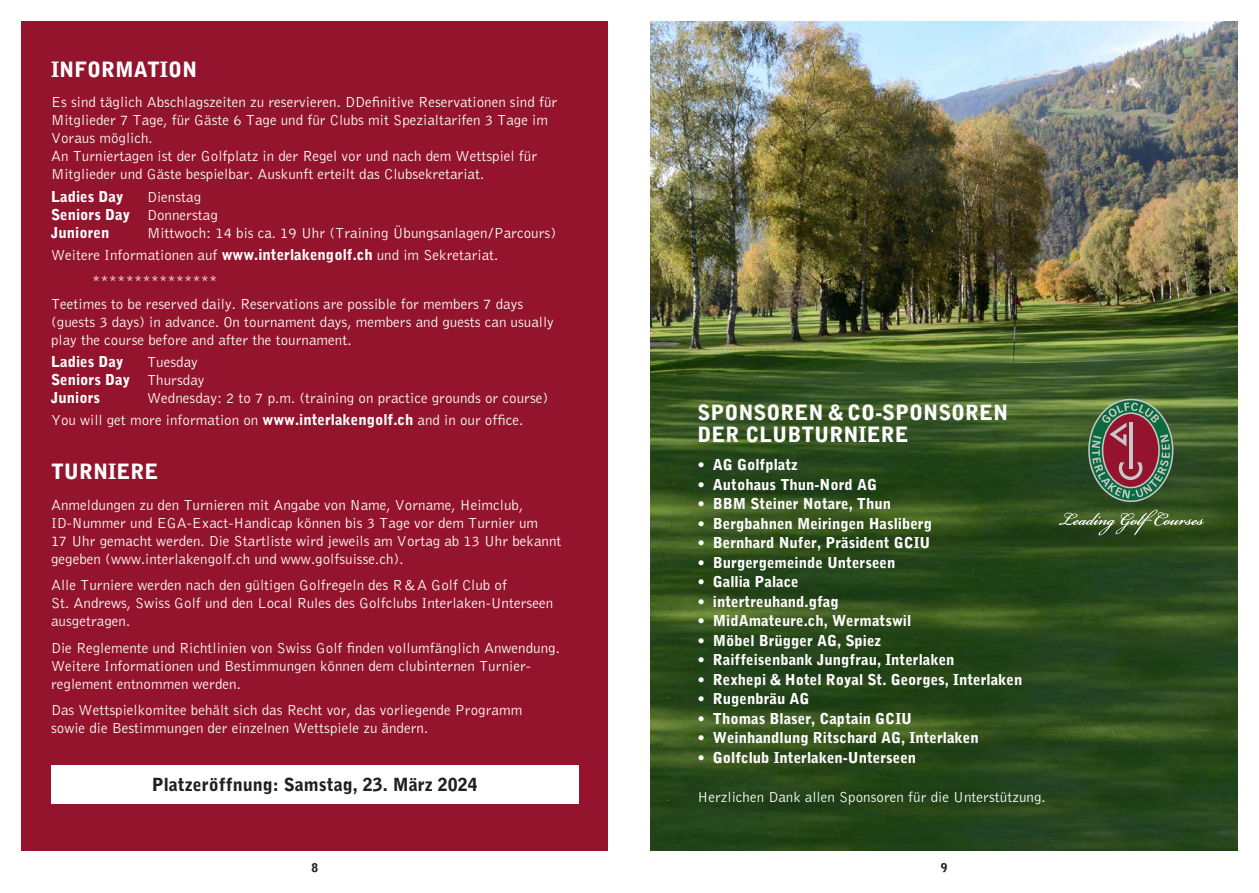
<style>
.page{position:relative;width:1259px;height:893px;background:#fff}
.page>*{position:absolute;margin:0;border:0;box-sizing:border-box;transform-origin:0 0}
.t1{font:900 21px/22.2px "Bell Gothic Std";color:#fff}
.t2{font:900 18px "Bell Gothic Std";color:#231f20}
.t3{font:300 15px/18px "Bell Gothic Std";color:#fff}
.t4{font:900 15px/18px "Bell Gothic Std";color:#fff}
.t5{font:900 12px "Bell Gothic Std";color:#231f20}
.s1{font-weight:900}
.s2{font-weight:300}
</style>
<div class="page">
<div style="left:21px;top:21px;width:587px;height:829px;background:#93142c"></div>
<div style="left:51px;top:765px;width:527px;height:39px;background:#fff"></div>
<img style="left:651px;top:21px;width:586px;height:829px">
<svg style="left:1089px;top:400px;width:83px;height:100px"></svg>
<svg style="left:1091px;top:402px;width:78px;height:96px"></svg>
<svg style="left:1059px;top:510px;width:145px;height:25px"></svg>
<h1 class="t1" style="left:51px;top:58px;width:148px">INFORMATION</h1>
<p class="t3" style="left:51px;top:94px;width:508px">Es sind täglich Abschlagszeiten zu reservieren. DDefinitive Reservationen sind für Mitglieder 7 Tage, für Gäste 6 Tage und für Clubs mit Spezialtarifen 3 Tage im Voraus möglich.<br>An Turniertagen ist der Golfplatz in der Regel vor und nach dem Wettspiel für Mitglieder und Gäste bespielbar. Auskunft erteilt das Clubsekretariat.</p>
<p class="t4" style="left:51px;top:187px;width:74px">Ladies Day</p>
<p class="t3" style="left:51px;top:188px;width:168px;text-indent:96px">Dienstag<br><span class="s1">Seniors Day</span> Donnerstag<br><span class="s1">Junioren</span></p>
<p class="t3" style="left:51px;top:222px;width:507px;line-height:22.2px;text-indent:96px">Mittwoch: 14 bis ca. 19 Uhr (Training Übungsanlagen/Parcours)<br>Weitere Informationen auf <span class="s1">www.interlakengolf.ch</span> und im Sekretariat.</p>
<p class="t3" style="left:51px;top:271px;width:473px;line-height:22.2px;text-indent:41px">***************<br>Teetimes to be reserved daily. Reservations are possible for members 7 days</p>
<p class="t3" style="left:51px;top:313px;width:504px">(guests 3 days) in advance. On tournament days, members and guests can usually play the course before and after the tournament.</p>
<p class="t4" style="left:51px;top:353px;width:74px">Ladies Day</p>
<p class="t4" style="left:51px;top:353px;width:155px;text-indent:96px"><span class="s2">Tuesday<br></span>Seniors Day <span class="s2">Thursday<br></span>Juniors</p>
<p class="t3" style="left:51px;top:387px;width:499px;line-height:22.2px;text-indent:96px">Wednesday: 2 to 7 p.m. (training on practice grounds or course)<br>You will get more information on <span class="s1">www.interlakengolf.ch</span> and in our office.</p>
<h1 class="t1" style="left:51px;top:461px;width:109px">TURNIERE</h1>
<p class="t3" style="left:51px;top:496px;width:512px">Anmeldungen zu den Turnieren mit Angabe von Name, Vorname, Heimclub, ID-Nummer und EGA-Exact-Handicap können bis 3 Tage vor dem Turnier um<br>17 Uhr gemacht werden. Die Startliste wird jeweils am Vortag ab 13 Uhr bekannt gegeben (www.interlakengolf.ch und www.golfsuisse.ch).</p>
<p class="t3" style="left:51px;top:577px;width:504px">Alle Turniere werden nach den gültigen Golfregeln des R&amp;A Golf Club of<br>St. Andrews, Swiss Golf und den Local Rules des Golfclubs Interlaken-Unterseen ausgetragen.</p>
<p class="t3" style="left:51px;top:639px;width:510px">Die Reglemente und Richtlinien von Swiss Golf finden vollumfänglich Anwendung.<br>Weitere Informationen und Bestimmungen können dem clubinternen Turnier&shy;reglement entnommen werden.</p>
<p class="t3" style="left:51px;top:702px;width:473px">Das Wettspielkomitee behält sich das Recht vor, das vorliegende Programm sowie die Bestimmungen der einzelnen Wettspiele zu ändern.</p>
<p class="t2" style="left:152px;top:774px;width:327px">Platzeröffnung: Samstag, 23. März 2024</p>
<h1 class="t1" style="left:697px;top:402px;width:312px">SPONSOREN &amp; CO-SPONSOREN<br>DER CLUBTURNIERE</h1>
<p class="t4" style="left:697px;top:456px;width:102px">• AG Golfplatz</p>
<p class="t4" style="left:697px;top:475px;width:181px">• Autohaus Thun-Nord AG</p>
<p class="t4" style="left:697px;top:495px;width:195px">• BBM Steiner Notare, Thun</p>
<p class="t4" style="left:697px;top:514px;width:236px">• Bergbahnen Meiringen Hasliberg</p>
<p class="t4" style="left:697px;top:534px;width:234px">• Bernhard Nufer, Präsident GCIU</p>
<p class="t4" style="left:697px;top:553px;width:199px">• Burgergemeinde Unterseen</p>
<p class="t4" style="left:697px;top:573px;width:103px">• Gallia Palace</p>
<p class="t4" style="left:697px;top:592px;width:143px">• intertreuhand.gfag</p>
<p class="t4" style="left:697px;top:612px;width:215px">• MidAmateure.ch, Wermatswil</p>
<p class="t4" style="left:697px;top:631px;width:185px">• Möbel Brügger AG, Spiez</p>
<p class="t4" style="left:697px;top:651px;width:258px">• Raiffeisenbank Jungfrau, Interlaken</p>
<p class="t4" style="left:697px;top:670px;width:326px">• Rexhepi &amp; Hotel Royal St. Georges, Interlaken</p>
<p class="t4" style="left:697px;top:690px;width:113px">• Rugenbräu AG</p>
<p class="t4" style="left:697px;top:709px;width:216px">• Thomas Blaser, Captain GCIU</p>
<p class="t4" style="left:697px;top:729px;width:283px">• Weinhandlung Ritschard AG, Interlaken</p>
<p class="t4" style="left:697px;top:748px;width:220px">• Golfclub Interlaken-Unterseen</p>
<p class="t3" style="left:697px;top:788px;width:350px">Herzlichen Dank allen Sponsoren für die Unterstützung.</p>
<p class="t5" style="left:311px;top:861px;width:8px">8</p>
<p class="t5" style="left:941px;top:861px;width:8px">9</p>
</div>
